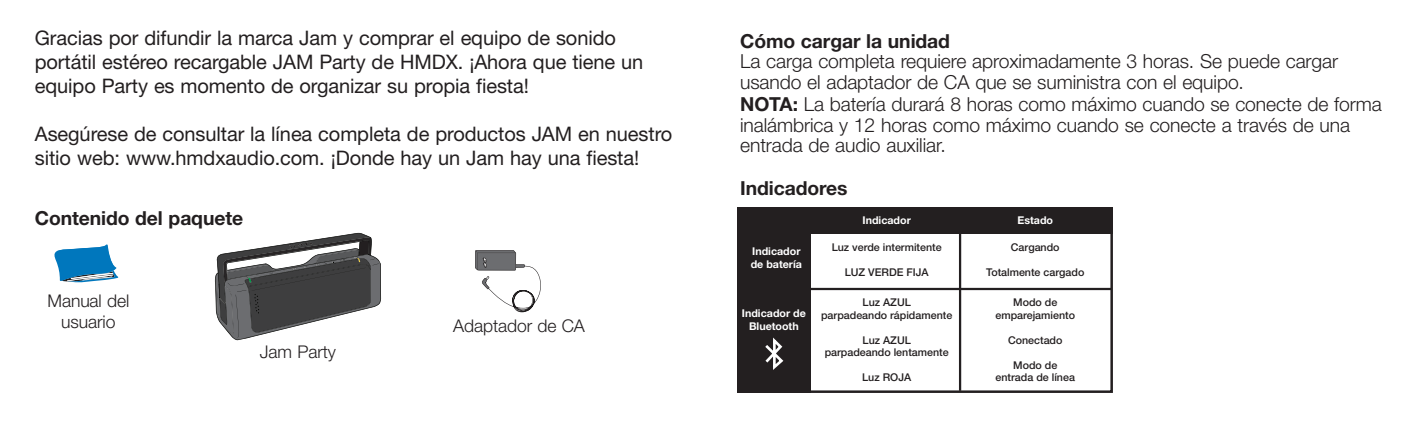
<style>
.page{position:relative;width:1418px;height:426px;background:#fff}
.page>*{position:absolute;margin:0;border:0;box-sizing:border-box;transform-origin:0 0}
.Intro_body{font:20px/24px "Helvetica Neue LT Std";letter-spacing:-.005em;color:#231f20}
.body{font:300 19.25px/20.5px "Helvetica Neue LT Std";letter-spacing:-.005em;color:#231f20}
.Headers{font:700 19.25px "Helvetica Neue LT Std";letter-spacing:-.005em;color:#231f20}
.callouts{font:300 17.5px/21px "Helvetica Neue LT Std";letter-spacing:-.005em;color:#231f20;text-align:center}
.t1{font:500 10.75px/12.5px "Helvetica Neue LT Std";color:#231f20;text-align:center}
.t2{font:700 10.75px/12.5px "Helvetica Neue LT Std";color:#fff}
.s1{font-weight:700}
</style>
<div class="page">
<svg style="left:54px;top:244px;width:65px;height:38px"></svg>
<svg style="left:475px;top:250px;width:66px;height:63px"></svg>
<svg style="left:215px;top:232px;width:166px;height:108px"></svg>
<div style="left:737px;top:207px;width:73px;height:185px;background:#231f20"></div>
<hr style="left:958px;top:233px;width:3px;height:157px;background:#231f20">
<svg style="left:765px;top:337px;width:19px;height:33px"></svg>
<div style="left:741px;top:207px;width:371px;height:185px;border:2px solid #231f20"></div>
<div style="left:810px;top:207px;width:302px;height:26px;background:#231f20"></div>
<hr style="left:810px;top:287px;width:301px;height:3px;background:#231f20">
<p class="Intro_body" style="left:35px;top:26px;width:610px">Gracias por difundir la marca Jam y comprar el equipo de sonido portátil estéreo recargable JAM Party de HMDX. ¡Ahora que tiene un equipo Party es momento de organizar su propia fiesta!</p>
<p class="Intro_body" style="left:35px;top:122px;width:639px">Asegúrese de consultar la línea completa de productos JAM en nuestro sitio web: www.hmdxaudio.com. ¡Donde hay un Jam hay una fiesta!</p>
<p class="Headers" style="left:35px;top:206px;width:210px">Contenido del paquete</p>
<p class="callouts" style="left:48px;top:289px;width:83px">Manual del usuario</p>
<p class="callouts" style="left:260px;top:340px;width:77px">Jam Party</p>
<p class="callouts" style="left:453px;top:314px;width:133px">Adaptador de CA</p>
<p class="Headers" style="left:740px;top:29px;width:211px">Cómo cargar la unidad</p>
<p class="body" style="left:740px;top:51px;width:599px">La carga completa requiere aproximadamente 3 horas. Se puede cargar usando el adaptador de CA que se suministra con el equipo.</p>
<p class="body" style="left:740px;top:93px;width:643px"><span class="s1">NOTA:</span> La batería durará 8 horas como máximo cuando se conecte de forma inalámbrica y 12 horas como máximo cuando se conecte a través de una entrada de audio auxiliar.</p>
<p class="Headers" style="left:740px;top:176px;width:109px">Indicadores</p>
<p class="t2" style="left:750px;top:244px;width:53px">Indicador de batería</p>
<p class="t2" style="left:742px;top:306px;width:65px;text-align:center">Indicador de<br>Bluetooth</p>
<p class="t2" style="left:862px;top:213px;width:50px">Indicador</p>
<p class="t2" style="left:1017px;top:213px;width:37px">Estado</p>
<p class="t1" style="left:1010px;top:241px;width:50px">Cargando</p>
<p class="t1" style="left:986px;top:266px;width:100px">Totalmente cargado</p>
<p class="t1" style="left:821px;top:295px;width:133px">Luz AZUL<br>parpadeando rápidamente</p>
<p class="t1" style="left:824px;top:333px;width:125px">Luz AZUL<br>parpadeando lentamente</p>
<p class="t1" style="left:862px;top:370px;width:51px">Luz ROJA</p>
<p class="t1" style="left:831px;top:241px;width:111px">Luz verde intermitente</p>
<p class="t1" style="left:844px;top:266px;width:85px">LUZ VERDE FIJA</p>
<p class="t1" style="left:995px;top:295px;width:81px">Modo de emparejamiento</p>
<p class="t1" style="left:1008px;top:333px;width:56px">Conectado</p>
<p class="t1" style="left:995px;top:358px;width:81px">Modo de entrada de línea</p>
</div>
